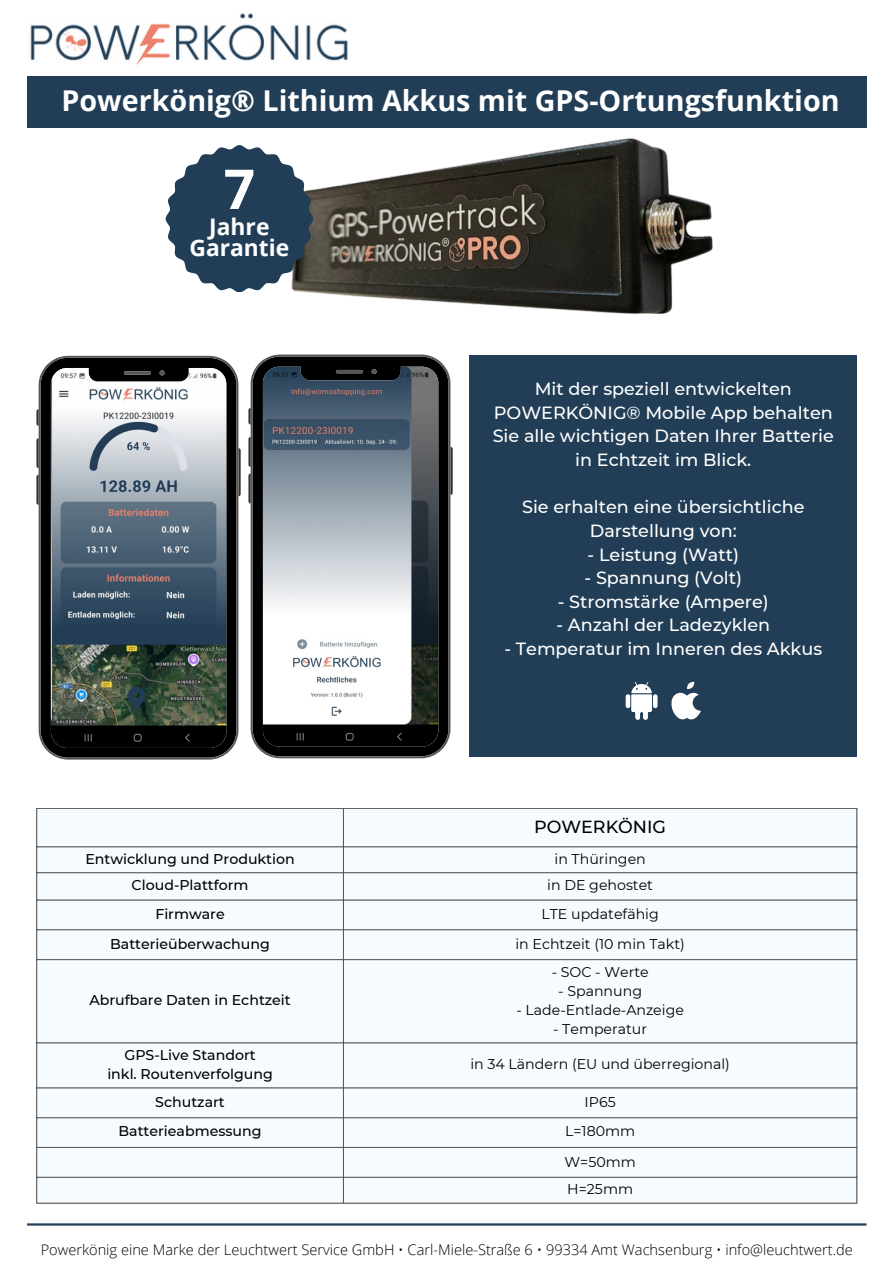
<style>
.page{position:relative;width:894px;height:1264px;background:#fff}
.page>*{position:absolute;margin:0;border:0;box-sizing:border-box;transform-origin:0 0}
.t1{font:700 55.05px "Open Sans";color:#fff}
.t2{font:700 28.65px "Open Sans";color:#fff}
.t3{font:700 22.8px/21.3px "Open Sans";color:#fff;text-align:center}
.t4{font:500 17.55px/23.7px "Montserrat";color:#fff;text-align:center}
.t5{font:500 17.55px "Montserrat";color:#000}
.t6{font:300 14.55px "Open Sans";color:#000}
.t7{font:14.1px "Montserrat";color:#000}
.t8{font:500 14.1px "Montserrat";color:#000}
</style>
<div class="page">
<img style="left:183px;top:127px;width:612px;height:332px">
<img style="left:30px;top:13px;width:318px;height:52px">
<svg style="left:166px;top:146px;width:147px;height:145px"></svg>
<div style="left:27px;top:76px;width:839px;height:51px;background:#213e56"></div>
<hr style="left:27px;top:1223px;width:839px;height:2px;background:#213e56">
<div style="left:37px;top:809px;width:820px;height:394px;background:#f5fbff"></div>
<hr style="left:36px;top:808px;width:1px;height:394px;background:#545454">
<hr style="left:343px;top:808px;width:1px;height:394px;background:#545454">
<hr style="left:856px;top:808px;width:1px;height:394px;background:#545454">
<hr style="left:36px;top:808px;width:820px;height:1px;background:#545454">
<hr style="left:36px;top:846px;width:820px;height:1px;background:#545454">
<hr style="left:36px;top:872px;width:820px;height:1px;background:#545454">
<hr style="left:36px;top:899px;width:820px;height:1px;background:#545454">
<hr style="left:36px;top:929px;width:820px;height:1px;background:#545454">
<hr style="left:36px;top:959px;width:820px;height:1px;background:#545454">
<hr style="left:36px;top:1042px;width:820px;height:1px;background:#545454">
<hr style="left:36px;top:1087px;width:820px;height:1px;background:#545454">
<hr style="left:36px;top:1117px;width:820px;height:1px;background:#545454">
<hr style="left:36px;top:1147px;width:820px;height:1px;background:#545454">
<hr style="left:36px;top:1176px;width:820px;height:1px;background:#545454">
<hr style="left:36px;top:1202px;width:820px;height:1px;background:#545454">
<div style="left:469px;top:356px;width:387px;height:401px;background:#213e56"></div>
<svg style="left:625px;top:681px;width:32px;height:38px"></svg>
<svg style="left:671px;top:681px;width:29px;height:38px"></svg>
<svg style="left:248px;top:408px;width:2px;height:16px"></svg>
<svg style="left:248px;top:437px;width:2px;height:30px"></svg>
<svg style="left:248px;top:473px;width:2px;height:30px"></svg>
<svg style="left:450px;top:447px;width:2px;height:48px"></svg>
<svg style="left:250px;top:354px;width:200px;height:404px"></svg>
<svg style="left:36px;top:409px;width:3px;height:17px"></svg>
<svg style="left:36px;top:438px;width:3px;height:30px"></svg>
<svg style="left:36px;top:475px;width:3px;height:30px"></svg>
<svg style="left:238px;top:448px;width:2px;height:48px"></svg>
<svg style="left:39px;top:356px;width:199px;height:403px;background:#606b70"></svg>
<p class="t2" style="left:61px;top:81px;width:779px">Powerkönig® Lithium Akkus mit GPS-Ortungsfunktion</p>
<h1 class="t1" style="left:224px;top:150px;width:33px">7</h1>
<h1 class="t3" style="left:189px;top:215px;width:101px">Jahre<br>Garantie</h1>
<p class="t4" style="left:492px;top:377px;width:343px">Mit der speziell entwickelten<br>POWERKÖNIG® Mobile App behalten<br>Sie alle wichtigen Daten Ihrer Batterie in Echtzeit im Blick.</p>
<p class="t4" style="left:522px;top:495px;width:284px">Sie erhalten eine übersichtliche<br>Darstellung von:</p>
<p class="t4" style="left:587px;top:542px;width:153px">- Leistung (Watt)</p>
<p class="t4" style="left:584px;top:566px;width:159px">- Spannung (Volt)</p>
<p class="t4" style="left:557px;top:589px;width:212px">- Stromstärke (Ampere)</p>
<p class="t4" style="left:556px;top:613px;width:215px">- Anzahl der Ladezyklen</p>
<p class="t4" style="left:504px;top:637px;width:319px">- Temperatur im Inneren des Akkus</p>
<h2 class="t5" style="left:534px;top:816px;width:133px">POWERKÖNIG</h2>
<p class="t8" style="left:85px;top:850px;width:211px">Entwicklung und Produktion</p>
<p class="t7" style="left:554px;top:850px;width:93px">in Thüringen</p>
<h3 class="t8" style="left:131px;top:876px;width:118px">Cloud-Plattform</h3>
<h3 class="t7" style="left:547px;top:876px;width:107px">in DE gehostet</h3>
<p class="t8" style="left:155px;top:905px;width:71px">Firmware</p>
<h3 class="t7" style="left:541px;top:905px;width:119px">LTE updatefähig</h3>
<p class="t8" style="left:110px;top:935px;width:161px">Batterieüberwachung</p>
<p class="t7" style="left:515px;top:935px;width:171px">in Echtzeit (10 min Takt)</p>
<p class="t8" style="left:89px;top:991px;width:203px">Abrufbare Daten in Echtzeit</p>
<p class="t8" style="left:124px;top:1046px;width:133px">GPS-Live Standort</p>
<p class="t8" style="left:107px;top:1065px;width:167px">inkl. Routenverfolgung</p>
<p class="t7" style="left:551px;top:963px;width:98px">- SOC - Werte</p>
<p class="t7" style="left:558px;top:982px;width:85px">- Spannung</p>
<p class="t7" style="left:516px;top:1001px;width:169px">- Lade-Entlade-Anzeige</p>
<p class="t7" style="left:553px;top:1020px;width:95px">- Temperatur</p>
<p class="t7" style="left:470px;top:1055px;width:261px">in 34 Ländern (EU und überregional)</p>
<p class="t8" style="left:155px;top:1093px;width:71px">Schutzart</p>
<p class="t7" style="left:584px;top:1093px;width:33px">IP65</p>
<p class="t8" style="left:118px;top:1122px;width:144px">Batterieabmessung</p>
<p class="t7" style="left:565px;top:1122px;width:72px">L=180mm</p>
<p class="t7" style="left:564px;top:1153px;width:73px">W=50mm</p>
<p class="t7" style="left:567px;top:1180px;width:67px">H=25mm</p>
<p class="t6" style="left:41px;top:1239px;width:813px">Powerkönig eine Marke der Leuchtwert Service GmbH • Carl-Miele-Straße 6 • 99334 Amt Wachsenburg • info@leuchtwert.de</p>
</div>
